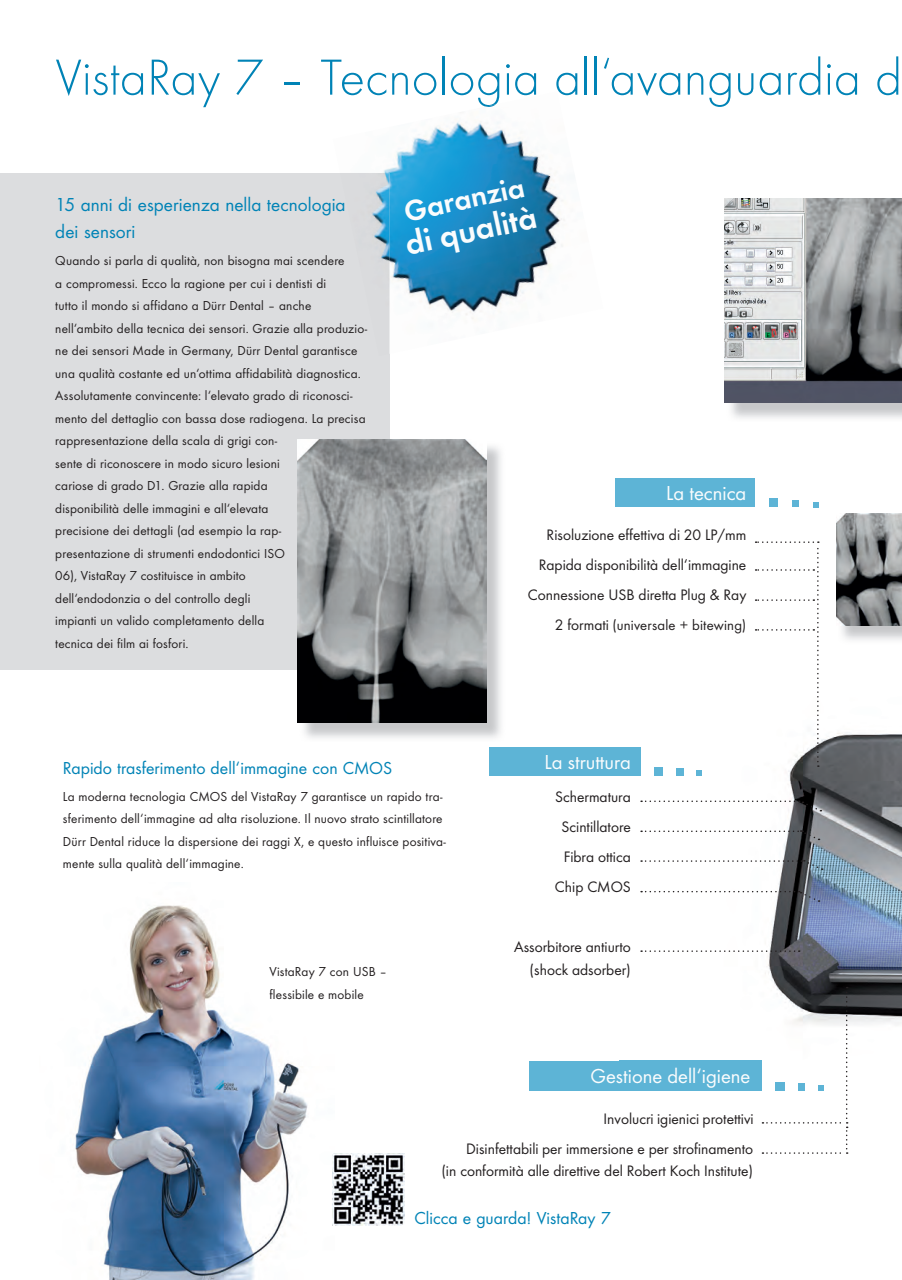
<style>
.page{position:relative;width:902px;height:1280px;background:#fff}
.page>*{position:absolute;margin:0;border:0;box-sizing:border-box;transform-origin:0 0}
.t1{font:300 52.5px "Futura TOT";color:#0083b6}
.t2{font:33px "Futura TOT Dem";color:#fafcfd}
.t3{font:30px "Futura TOT Dem";color:#fafcfd}
.t4{font:21px "Futura TOT Boo";color:#fafcfd}
.t5{font:19.5px/27px "Futura TOT Boo";color:#0083b6}
.t6{font:18px "Futura TOT Boo";color:#0083b6}
.t7{font:15.75px/30px "Futura TOT Boo";color:#231f20;text-align:right}
.t8{font:15px "Futura TOT Boo";letter-spacing:.015em;color:#231f20}
.t9{font:13.5px/22.5px "Futura TOT Boo";letter-spacing:.015em;color:#231f20}
.s1{font-size:15.75px}
</style>
<div class="page">
<img style="left:619px;top:599px;width:282px;height:532px">
<img style="left:75px;top:905px;width:260px;height:375px">
<div style="left:0;top:173px;width:389px;height:496px;background:#dcdddf"></div>
<svg style="left:641px;top:950px;width:158px;height:2px"></svg>
<div style="left:615px;top:478px;width:139px;height:29px;background:#5db4d6"></div>
<svg style="left:755px;top:541px;width:63px;height:226px"></svg>
<div style="left:489px;top:747px;width:130px;height:29px;background:#5db4d6"></div>
<img style="left:619px;top:747px;width:21px;height:29px">
<div style="left:529px;top:1061px;width:90px;height:30px;background:#5db4d6"></div>
<div style="left:619px;top:1061px;width:142px;height:30px;background:#5db4d6"></div>
<div style="left:769px;top:499px;width:8px;height:8px;background:#5db4d6"></div>
<div style="left:792px;top:500px;width:7px;height:7px;background:#5db4d6"></div>
<svg style="left:813px;top:502px;width:5px;height:5px"></svg>
<svg style="left:654px;top:767px;width:8px;height:9px"></svg>
<svg style="left:676px;top:769px;width:7px;height:7px"></svg>
<svg style="left:696px;top:771px;width:5px;height:5px"></svg>
<img style="left:383px;top:121px;width:182px;height:233px">
<img style="left:372px;top:173px;width:17px;height:181px">
<img style="left:484px;top:104px;width:12px;height:3px">
<img style="left:333px;top:1154px;width:72px;height:72px">
<img style="left:724px;top:198px;width:177px;height:205px">
<img style="left:838px;top:625px;width:63px;height:19px">
<img style="left:836px;top:513px;width:65px;height:112px">
<img style="left:304px;top:446px;width:197px;height:292px">
<img style="left:298px;top:440px;width:188px;height:283px">
<svg style="left:641px;top:830px;width:178px;height:10px"></svg>
<svg style="left:641px;top:860px;width:181px;height:10px"></svg>
<svg style="left:641px;top:891px;width:178px;height:11px"></svg>
<svg style="left:641px;top:800px;width:180px;height:12px"></svg>
<svg style="left:762px;top:987px;width:85px;height:167px"></svg>
<h1 class="t1" style="left:55px;top:48px;width:848px">VistaRay 7 – Tecnologia all‘avanguardia d</h1>
<h3 class="t5" style="left:55px;top:191px;width:292px">15 anni di esperienza nella tecnologia dei sensori</h3>
<p class="t9" style="left:55px;top:249px;width:313px">Quando si parla di qualità, non bisogna mai scendere<br>a compromessi. Ecco la ragione per cui i dentisti di<br>tutto il mondo si affidano a Dürr Dental – anche nell‘ambito della tecnica dei sensori. Grazie alla produzio&shy;ne dei sensori Made in Germany, Dürr Dental garantisce una qualità costante ed un‘ottima affidabilità diagnostica.<br>Assolutamente convincente: l‘elevato grado di riconosci&shy;mento del dettaglio con bassa dose radiogena. La precisa rappresentazione della scala di grigi con-<br>sente di riconoscere in modo sicuro lesioni<br>cariose di grado D1. Grazie alla rapida<br>disponibilità delle immagini e all‘elevata<br>precisione dei dettagli (ad esempio la rap-<br>presentazione di strumenti endodontici ISO<br>06), VistaRay 7 costituisce in ambito<br>dell‘endodonzia o del controllo degli<br>impianti un valido completamento della<br>tecnica dei film ai fosfori.</p>
<h3 class="t3" style="left:400px;top:194px;width:124px;rotate:-12deg">Garanzia</h3>
<h2 class="t2" style="left:401px;top:225px;width:135px;rotate:-12deg">di qualità</h2>
<h3 class="t4" style="left:666px;top:481px;width:82px">La tecnica</h3>
<p class="t7" style="left:528px;top:520px;width:220px">Risoluzione effettiva di 20 LP/mm<br>Rapida disponibilità dell‘immagine<br>Connessione USB diretta Plug &amp; Ray</p>
<p class="t8" style="left:555px;top:616px;width:193px"><span class="s1">2 formati</span> (universale + bitewing)</p>
<h3 class="t6" style="left:63px;top:757px;width:330px">Rapido trasferimento dell‘immagine con CMOS</h3>
<p class="t9" style="left:63px;top:785px;width:384px">La moderna tecnologia CMOS del VistaRay 7 garantisce un rapido tra&shy;sferimento dell‘immagine ad alta risoluzione. Il nuovo strato scintillatore Dürr Dental riduce la dispersione dei raggi X, e questo influisce positiva&shy;mente sulla qualità dell‘immagine.</p>
<p class="t9" style="left:269px;top:960px;width:119px">VistaRay 7 con USB – flessibile e mobile</p>
<h3 class="t4" style="left:544px;top:749px;width:88px">La struttura</h3>
<p class="t7" style="left:555px;top:782px;width:77px;text-align:center">Schermatura<br>Scintillatore<br>Fibra ottica<br>Chip CMOS</p>
<p class="t7" style="left:514px;top:936px;width:118px;line-height:22.5px">Assorbitore antiurto (shock adsorber)</p>
<h3 class="t4" style="left:590px;top:1063px;width:161px">Gestione dell‘igiene</h3>
<p class="t7" style="left:466px;top:1103px;width:289px">Involucri igienici protettivi<br>Disinfettabili per immersione e per strofinamento</p>
<p class="t7" style="left:441px;top:1156px;width:313px">(in conformità alle direttive del Robert Koch Institute)</p>
<h3 class="t6" style="left:414px;top:1207px;width:198px">Clicca e guarda! VistaRay 7</h3>
</div>
